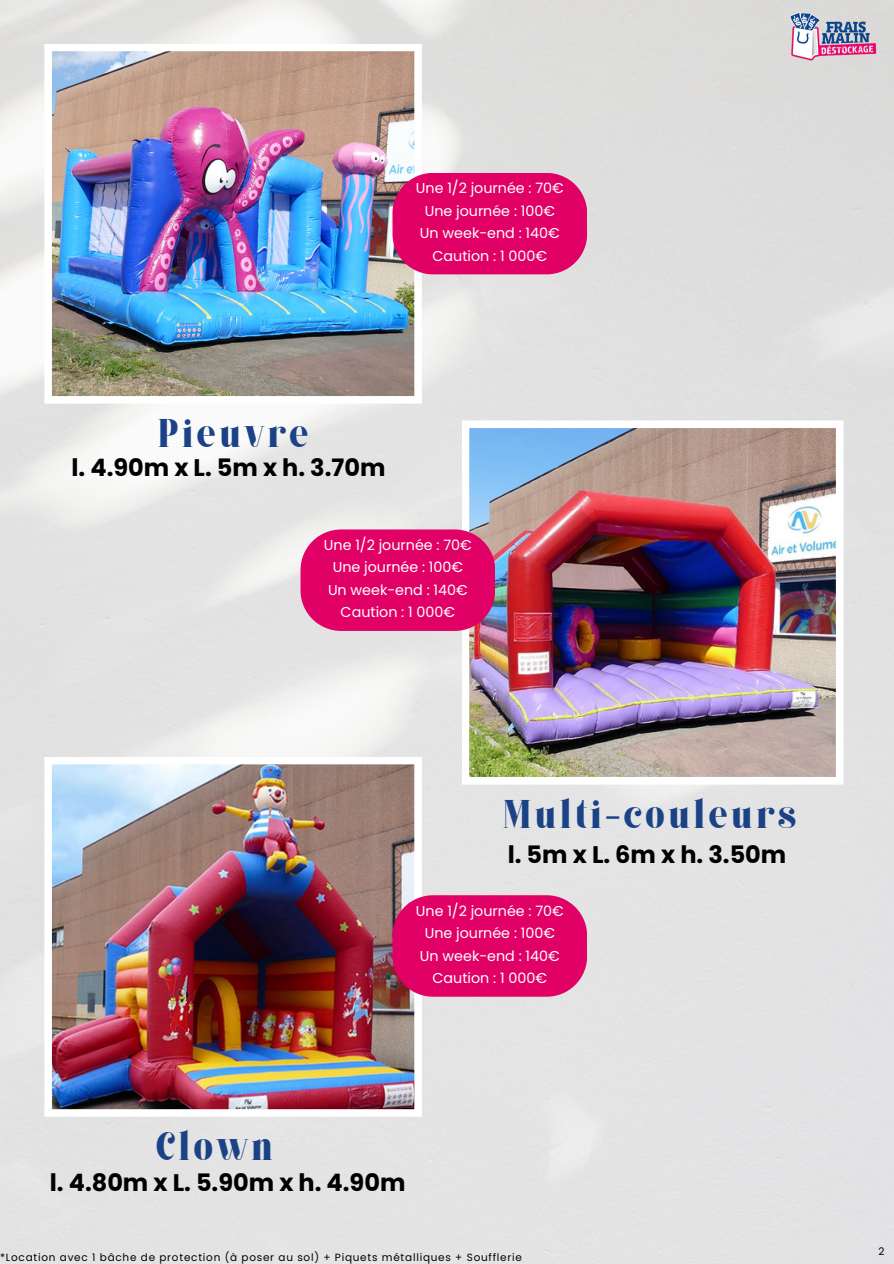
<style>
.page{position:relative;width:894px;height:1264px;background:#fff}
.page>*{position:absolute;margin:0;border:0;box-sizing:border-box;transform-origin:0 0}
.t1{font:700 48px "Kage";letter-spacing:.07em;color:#1a4285}
.t2{font:700 24px "Poppins";color:#000}
.t3{font:14.25px/22.5px "Poppins";color:#fff;text-align:center}
.t4{font:10.5px "Poppins";letter-spacing:.07em;color:#000}
</style>
<div class="page">
<img style="left:0;top:0;width:893px;height:1263px">
<img style="left:461px;top:420px;width:382px;height:364px">
<img style="left:44px;top:756px;width:378px;height:360px">
<svg style="left:300px;top:529px;width:195px;height:102px;background:#df0f6c"></svg>
<svg style="left:392px;top:895px;width:195px;height:101px;background:#de0c6a"></svg>
<img style="left:44px;top:44px;width:378px;height:359px">
<svg style="left:392px;top:173px;width:195px;height:101px;background:#df0e6c"></svg>
<img style="left:778px;top:0;width:109px;height:78px">
<h2 class="t3" style="left:416px;top:177px;width:149px">Une 1/2 journée : 70€<br>Une journée : 100€<br>Un week-end : 140€<br>Caution : 1 000€</h2>
<h2 class="t1" style="left:158px;top:403px;width:152px">Pieuvre</h2>
<h3 class="t2" style="left:71px;top:451px;width:315px">l. 4.90m x L. 5m x h. 3.70m</h3>
<p class="t3" style="left:324px;top:533px;width:149px">Une 1/2 journée : 70€<br>Une journée : 100€<br>Un week-end : 140€<br>Caution : 1 000€</p>
<p class="t1" style="left:502px;top:783px;width:295px">Multi-couleurs</p>
<h2 class="t2" style="left:507px;top:837px;width:280px">l. 5m x L. 6m x h. 3.50m</h2>
<p class="t3" style="left:416px;top:899px;width:149px">Une 1/2 journée : 70€<br>Une journée : 100€<br>Un week-end : 140€<br>Caution : 1 000€</p>
<h1 class="t1" style="left:156px;top:1115px;width:118px">Clown</h1>
<h3 class="t2" style="left:50px;top:1166px;width:357px">l. 4.80m x L. 5.90m x h. 4.90m</h3>
<h1 class="t4" style="left:0;top:1249px;width:523px">*Location avec 1 bâche de protection (à poser au sol) + Piquets métalliques + Soufflerie</h1>
<p class="t4" style="left:878px;top:1243px;width:8px">2</p>
</div>
